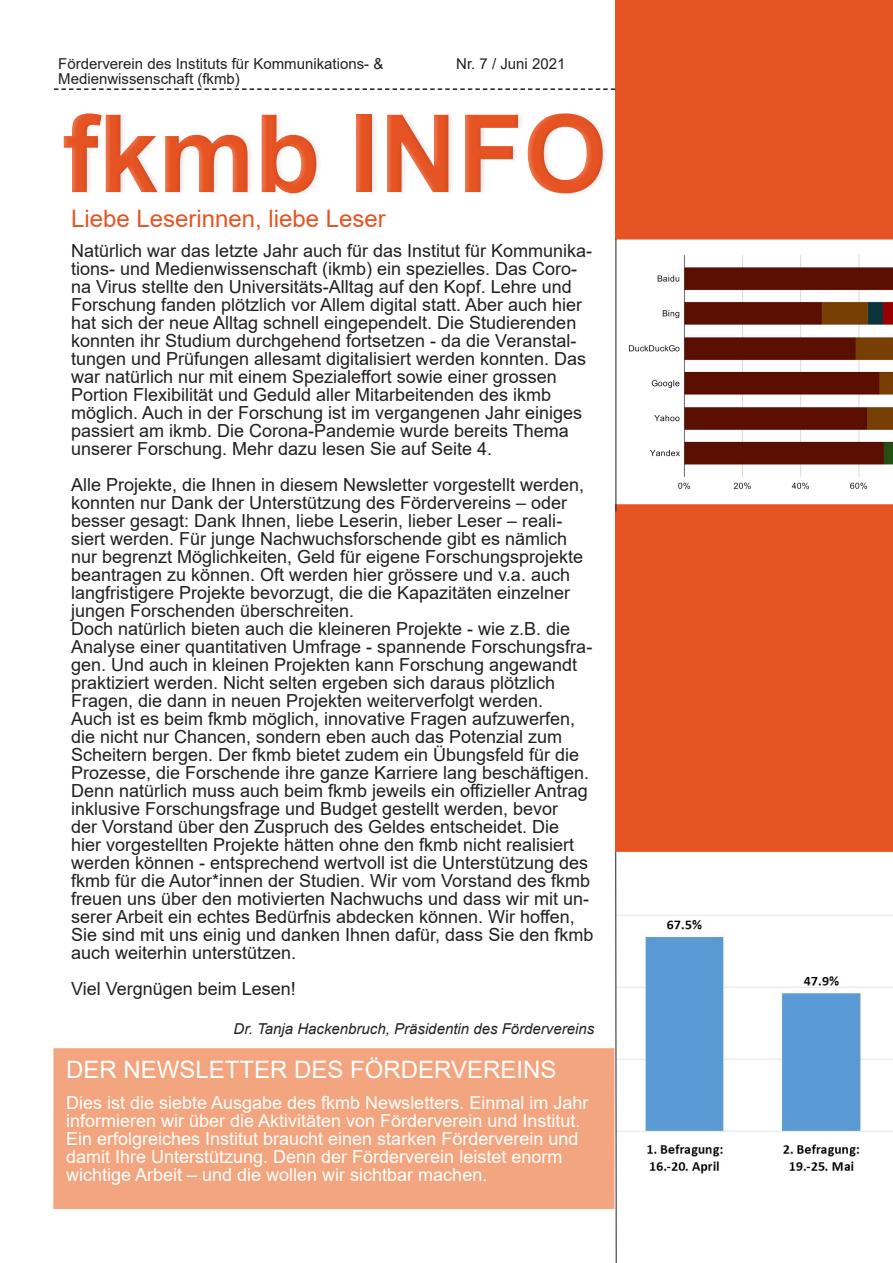
<style>
.page{position:relative;width:893px;height:1263px;background:#fff}
.page>*{position:absolute;margin:0;border:0;box-sizing:border-box;transform-origin:0 0}
.t1{font:700 108px "Arial";color:#e75424}
.Titel_Artikel_rot{font:24px "Arial";color:#fff}
.Titel_Artikel_rot-2{font:24px "Arial";color:#e75424}
.Fliesstext_Artikel{font:18px/18px "Arial";color:#231f20}
.Fleisstext_Artikel_w{font:18px/18px "Arial";color:#fff}
.Info_generell{font:15px/15px "Arial";color:#231f20}
.Autor{font:italic 15px "Arial";color:#231f20}
</style>
<div class="page">
<div style="left:53px;top:1048px;width:561px;height:161px;background:#f2a57e"></div>
<div style="left:615px;top:0;width:278px;height:240px;background:#e75424"></div>
<svg style="left:84px;top:115px;width:522px;height:78px"></svg>
<svg style="left:54px;top:88px;width:561px;height:2px"></svg>
<div style="left:615px;top:504px;width:278px;height:349px;background:#e75424"></div>
<svg style="left:614px;top:852px;width:279px;height:357px"></svg>
<svg style="left:616px;top:239px;width:277px;height:265px"></svg>
<hr style="left:615px;top:239px;width:1px;height:272px;background:#231f20">
<svg style="left:615px;top:851px;width:2px;height:412px"></svg>
<p class="Info_generell" style="left:58px;top:56px;width:327px">Förderverein des Instituts für Kommunikations- &amp;<br>Medienwissenschaft (fkmb)</p>
<p class="Info_generell" style="left:456px;top:56px;width:111px">Nr. 7 / Juni 2021</p>
<h1 class="t1" style="left:63px;top:78px;width:546px">fkmb INFO</h1>
<p class="Titel_Artikel_rot-2" style="left:71px;top:202px;width:316px">Liebe Leserinnen, liebe Leser</p>
<p class="Fliesstext_Artikel" style="left:71px;top:242px;width:523px">Natürlich war das letzte Jahr auch für das Institut für Kommunika&shy;tions- und Medienwissenschaft (ikmb) ein spezielles. Das Coro&shy;na Virus stellte den Universitäts-Alltag auf den Kopf. Lehre und Forschung fanden plötzlich vor Allem digital statt. Aber auch hier hat sich der neue Alltag schnell eingependelt. Die Studierenden konnten ihr Studium durchgehend fortsetzen - da die Veranstal&shy;tungen und Prüfungen allesamt digitalisiert werden konnten. Das war natürlich nur mit einem Spezialeffort sowie einer grossen Portion Flexibilität und Geduld aller Mitarbeitenden des ikmb möglich. Auch in der Forschung ist im vergangenen Jahr einiges passiert am ikmb. Die Corona-Pandemie wurde bereits Thema unserer Forschung. Mehr dazu lesen Sie auf Seite 4.</p>
<p class="Fliesstext_Artikel" style="left:71px;top:476px;width:515px">Alle Projekte, die Ihnen in diesem Newsletter vorgestellt werden, konnten nur Dank der Unterstützung des Fördervereins – oder besser gesagt: Dank Ihnen, liebe Leserin, lieber Leser – reali&shy;siert werden. Für junge Nachwuchsforschende gibt es nämlich nur begrenzt Möglichkeiten, Geld für eigene Forschungsprojekte beantragen zu können. Oft werden hier grössere und v.a. auch langfristigere Projekte bevorzugt, die die Kapazitäten einzelner jungen Forschenden überschreiten.</p>
<p class="Fliesstext_Artikel" style="left:71px;top:620px;width:523px">Doch natürlich bieten auch die kleineren Projekte - wie z.B. die Analyse einer quantitativen Umfrage - spannende Forschungsfra&shy;gen. Und auch in kleinen Projekten kann Forschung angewandt praktiziert werden. Nicht selten ergeben sich daraus plötzlich Fragen, die dann in neuen Projekten weiterverfolgt werden.</p>
<p class="Fliesstext_Artikel" style="left:71px;top:710px;width:524px">Auch ist es beim fkmb möglich, innovative Fragen aufzuwerfen, die nicht nur Chancen, sondern eben auch das Potenzial zum Scheitern bergen. Der fkmb bietet zudem ein Übungsfeld für die Prozesse, die Forschende ihre ganze Karriere lang beschäftigen.<br>Denn natürlich muss auch beim fkmb jeweils ein offizieller Antrag inklusive Forschungsfrage und Budget gestellt werden, bevor<br>der Vorstand über den Zuspruch des Geldes entscheidet. Die hier vorgestellten Projekte hätten ohne den fkmb nicht realisiert werden können - entsprechend wertvoll ist die Unterstützung des fkmb für die Autor*innen der Studien. Wir vom Vorstand des fkmb freuen uns über den motivierten Nachwuchs und dass wir mit un&shy;serer Arbeit ein echtes Bedürfnis abdecken können. Wir hoffen, Sie sind mit uns einig und danken Ihnen dafür, dass Sie den fkmb auch weiterhin unterstützen.</p>
<p class="Fliesstext_Artikel" style="left:71px;top:980px;width:226px">Viel Vergnügen beim Lesen!</p>
<p class="Autor" style="left:234px;top:1019px;width:362px">Dr. Tanja Hackenbruch, Präsidentin des Fördervereins</p>
<p class="Titel_Artikel_rot" style="left:66px;top:1053px;width:492px">DER NEWSLETTER DES FÖRDERVEREINS</p>
<p class="Fleisstext_Artikel_w" style="left:66px;top:1094px;width:524px">Dies ist die siebte Ausgabe des fkmb Newsletters. Einmal im Jahr informieren wir über die Aktivitäten von Förderverein und Institut.<br>Ein erfolgreiches Institut braucht einen starken Förderverein und damit Ihre Unterstützung. Denn der Förderverein leistet enorm wichtige Arbeit ‒ und die wollen wir sichtbar machen.</p>
</div>
